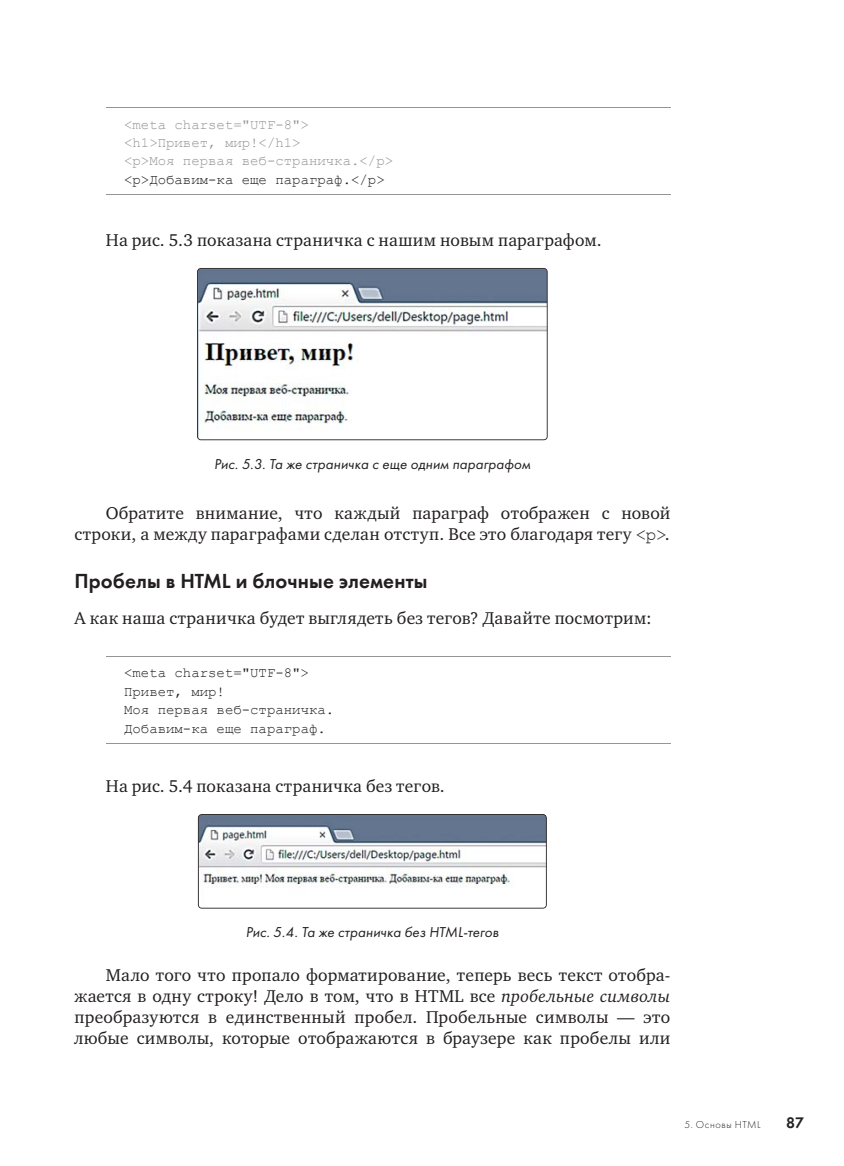
<style>
.page{position:relative;width:844px;height:1166px;background:#fff}
.page>*{position:absolute;margin:0;border:0;box-sizing:border-box;transform-origin:0 0}
.t1{font:21px "Futura Demi C";letter-spacing:.01em;color:#231f20}
.t2{font:17.5px/21px "Charter ITC";letter-spacing:.02em;color:#231f20;text-align:right}
.t3{font:15.75px "Futura Demi C";color:#231f20}
.t4{font:italic 14.88px "Futura Book C";letter-spacing:.01em;color:#231f20}
.t5{font:14px/18.4px "Courier New";color:#231f20}
.t6{font:14px/18.4px "Courier New";color:#939598}
.t7{font:10.5px "Futura Light C";letter-spacing:.055em;color:#231f20}
.s1{font-family:"Courier New"}
.s2{font-style:italic}
</style>
<div class="page">
<hr style="left:106px;top:107px;width:564px;height:1px;background:#939598">
<hr style="left:106px;top:194px;width:564px;height:1px;background:#939598">
<hr style="left:106px;top:655px;width:564px;height:1px;background:#939598">
<hr style="left:106px;top:743px;width:564px;height:1px;background:#939598">
<svg style="left:197px;top:268px;width:350px;height:172px"></svg>
<svg style="left:198px;top:814px;width:348px;height:94px"></svg>
<p class="t6" style="left:124px;top:116px;width:270px">&lt;meta charset="UTF-8"&gt; &lt;h1&gt;Привет, мир!&lt;/h1&gt;<br>&lt;p&gt;Моя первая веб-страничка.&lt;/p&gt;</p>
<p class="t5" style="left:124px;top:171px;width:262px">&lt;p&gt;Добавим-ка еще параграф.&lt;/p&gt;</p>
<p class="t2" style="left:106px;top:232px;width:497px">На рис. 5.3 показана страничка с нашим новым параграфом.</p>
<p class="t4" style="left:214px;top:458px;width:318px">Рис. 5.3. Та же страничка с еще одним параграфом</p>
<p class="t2" style="left:74px;top:505px;width:597px">Обратите внимание, что каждый параграф отображен с новой строки, а между параграфами сделан отступ. Все это благодаря тегу <span class="s1">&lt;p&gt;</span>.</p>
<p class="t1" style="left:74px;top:572px;width:354px">Пробелы в HTML и блочные элементы</p>
<p class="t2" style="left:74px;top:610px;width:578px">А как наша страничка будет выглядеть без тегов? Давайте посмотрим:</p>
<p class="t5" style="left:124px;top:664px;width:212px">&lt;meta charset="UTF-8"&gt;<br>Привет, мир!<br>Моя первая веб-страничка.<br>Добавим-ка еще параграф.</p>
<p class="t2" style="left:106px;top:778px;width:340px">На рис. 5.4 показана страничка без тегов.</p>
<p class="t4" style="left:246px;top:927px;width:254px">Рис. 5.4. Та же страничка без HTML-тегов</p>
<p class="t2" style="left:74px;top:967px;width:597px;text-align:justify;text-indent:32px">Мало того что пропало форматирование, теперь весь текст отобра&shy;жается в одну строку! Дело в том, что в HTML все <span class="s2">пробельные символы </span>преобразуются в единственный пробел. Пробельные символы — это любые символы, которые отображаются в браузере как пробелы или</p>
<p class="t7" style="left:684px;top:1121px;width:77px">5. Основы HTML</p>
<p class="t3" style="left:785px;top:1116px;width:20px">87</p>
</div>
